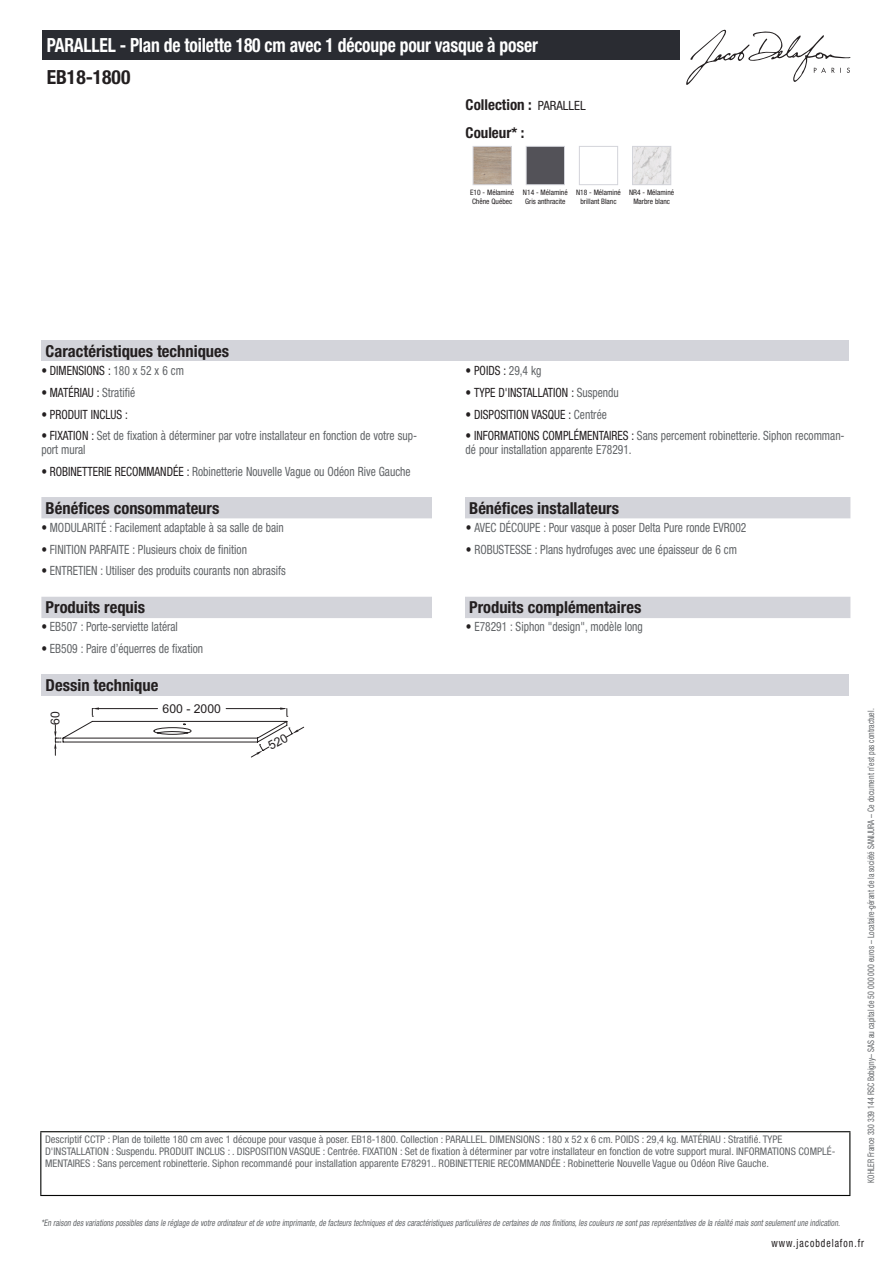
<style>
.page{position:relative;width:893px;height:1263px;background:#fff}
.page>*{position:absolute;margin:0;border:0;box-sizing:border-box;transform-origin:0 0}
.t1{font:700 condensed 19.5px "Helvetica Neue LT Std";letter-spacing:-.01em;color:#fff;scale:.9 1}
.t2{font:700 condensed 19.5px "Helvetica Neue LT Std";color:#231f20}
.t3{font:700 condensed 16.5px "Helvetica Neue LT Std";color:#231f20}
.t4{font:700 condensed 15px/27.8px "Helvetica Neue LT Std";color:#231f20}
.t5{font:condensed 12.75px/13.5px "Helvetica Neue LT Std";color:#626568;scale:.9 1}
.t6{font:condensed 12.75px "Helvetica Neue LT Std";color:#231f20;scale:.9 1}
.t7{font:12.15px "Arial";color:#231f20}
.t8{font:condensed 11.25px "Helvetica Neue LT Std";letter-spacing:.1em;color:#231f20;scale:.87 1}
.t9{font:condensed 10.5px/12px "Helvetica Neue LT Std";color:#626568}
.t10{font:italic condensed 9px "Helvetica Neue LT Std";color:#626568;scale:.87 1}
.t11{font:condensed 9px "Helvetica Neue LT Std";color:#626568;scale:.87 1}
.t12{font:condensed 7.5px/9px "Helvetica Neue LT Std";color:#231f20}
.s1{font-weight:400;font-size:12.75px}
.s2{color:#626568}
.s3{color:#231f20}
</style>
<div class="page">
<svg style="left:686px;top:30px;width:164px;height:55px"></svg>
<img style="left:475px;top:148px;width:35px;height:35px">
<div style="left:473px;top:146px;width:39px;height:39px;border:1px solid #d3d4da"></div>
<img style="left:528px;top:148px;width:35px;height:35px">
<div style="left:526px;top:146px;width:39px;height:39px;border:1px solid #d3d4da"></div>
<div style="left:579px;top:146px;width:39px;height:39px;border:1px solid #d3d4da"></div>
<img style="left:634px;top:148px;width:35px;height:35px">
<div style="left:632px;top:146px;width:39px;height:39px;border:1px solid #d3d4da"></div>
<div style="left:41px;top:340px;width:808px;height:21px;background:#d3d4da"></div>
<div style="left:41px;top:497px;width:809px;height:21px;background:#d3d4da"></div>
<div style="left:432px;top:497px;width:33px;height:21px;background:#fff"></div>
<div style="left:41px;top:597px;width:809px;height:21px;background:#d3d4da"></div>
<div style="left:432px;top:597px;width:33px;height:21px;background:#fff"></div>
<div style="left:41px;top:674px;width:808px;height:22px;background:#d3d4da"></div>
<div style="left:43px;top:30px;width:637px;height:30px;background:#2a2c32"></div>
<hr style="left:40px;top:1131px;width:810px;height:1px;background:#040503">
<hr style="left:40px;top:1132px;width:1px;height:63px;background:#040503">
<hr style="left:849px;top:1132px;width:1px;height:63px;background:#040503">
<hr style="left:40px;top:1195px;width:810px;height:1px;background:#040503">
<svg style="left:54px;top:707px;width:250px;height:50px"></svg>
<h1 class="t1" style="left:47px;top:33px;width:547px">PARALLEL - Plan de toilette 180 cm avec 1 découpe pour vasque à poser</h1>
<h1 class="t2" style="left:47px;top:65px;width:85px">EB18-1800</h1>
<p class="t4" style="left:466px;top:90px;width:122px">Collection : <span class="s1">PARALLEL<br></span>Couleur* :</p>
<p class="t12" style="left:470px;top:187px;width:46px">E10 - Mélaminé<br>Chêne Québec</p>
<p class="t12" style="left:523px;top:187px;width:46px">N14 - Mélaminé<br>Gris anthracite</p>
<p class="t12" style="left:576px;top:187px;width:46px;text-align:center">N18 - Mélaminé brillant Blanc</p>
<p class="t12" style="left:629px;top:187px;width:47px;text-align:center">NR4 - Mélaminé<br>Marbre blanc</p>
<p class="t3" style="left:46px;top:341px;width:185px">Caractéristiques techniques</p>
<p class="t6" style="left:41px;top:363px;width:160px">• DIMENSIONS : <span class="s2">180 x 52 x 6 cm</span></p>
<p class="t6" style="left:466px;top:363px;width:86px">• POIDS : <span class="s2">29,4 kg</span></p>
<p class="t6" style="left:41px;top:385px;width:106px">• MATÉRIAU : <span class="s2">Stratifié</span></p>
<p class="t6" style="left:466px;top:385px;width:172px">• TYPE D'INSTALLATION : <span class="s2">Suspendu</span></p>
<p class="t6" style="left:41px;top:407px;width:98px">• PRODUIT INCLUS :</p>
<p class="t6" style="left:466px;top:407px;width:158px">• DISPOSITION VASQUE : <span class="s2">Centrée</span></p>
<p class="t5" style="left:41px;top:429px;width:419px"><span class="s3">• FIXATION :</span> Set de fixation à déterminer par votre installateur en fonction de votre sup&shy;port mural</p>
<p class="t5" style="left:466px;top:429px;width:423px"><span class="s3">• INFORMATIONS COMPLÉMENTAIRES :</span> Sans percement robinetterie. Siphon recomman&shy;dé pour installation apparente E78291.</p>
<p class="t5" style="left:41px;top:464px;width:412px"><span class="s3">• ROBINETTERIE RECOMMANDÉE :</span> Robinetterie Nouvelle Vague ou Odéon Rive Gauche</p>
<p class="t3" style="left:46px;top:498px;width:175px">Bénéfices consommateurs</p>
<p class="t3" style="left:469px;top:498px;width:151px">Bénéfices installateurs</p>
<p class="t5" style="left:41px;top:520px;width:271px"><span class="s3">•</span> MODULARITÉ : Facilement adaptable à sa salle de bain</p>
<p class="t5" style="left:466px;top:520px;width:313px"><span class="s3">•</span> AVEC DÉCOUPE : Pour vasque à poser Delta Pure ronde EVR002</p>
<p class="t5" style="left:41px;top:542px;width:230px"><span class="s3">•</span> FINITION PARFAITE : Plusieurs choix de finition</p>
<p class="t5" style="left:466px;top:542px;width:303px"><span class="s3">•</span> ROBUSTESSE : Plans hydrofuges avec une épaisseur de 6 cm</p>
<p class="t5" style="left:41px;top:564px;width:273px"><span class="s3">•</span> ENTRETIEN : Utiliser des produits courants non abrasifs</p>
<p class="t3" style="left:46px;top:597px;width:101px">Produits requis</p>
<p class="t3" style="left:469px;top:597px;width:174px">Produits complémentaires</p>
<p class="t5" style="left:41px;top:620px;width:153px"><span class="s3">•</span> EB507 : Porte-serviette latéral</p>
<p class="t5" style="left:466px;top:620px;width:198px"><span class="s3">•</span> E78291 : Siphon "design", modèle long</p>
<p class="t5" style="left:41px;top:642px;width:181px"><span class="s3">•</span> EB509 : Paire d’équerres de fixation</p>
<p class="t3" style="left:46px;top:675px;width:114px">Dessin technique</p>
<p class="t7" style="left:163px;top:700px;width:60px">600 - 2000</p>
<p class="t7" style="left:47px;top:724px;width:15px;rotate:-90deg">60</p>
<p class="t9" style="left:45px;top:1134px;width:792px">Descriptif CCTP : Plan de toilette 180 cm avec 1 découpe pour vasque à poser. EB18-1800. Collection : PARALLEL. DIMENSIONS : 180 x 52 x 6 cm. POIDS : 29,4 kg. MATÉRIAU : Stratifié. TYPE<br>D'INSTALLATION : Suspendu. PRODUIT INCLUS : . DISPOSITION VASQUE : Centrée. FIXATION : Set de fixation à déterminer par votre installateur en fonction de votre support mural. INFORMATIONS COMPLÉ-<br>MENTAIRES : Sans percement robinetterie. Siphon recommandé pour installation apparente E78291.. ROBINETTERIE RECOMMANDÉE : Robinetterie Nouvelle Vague ou Odéon Rive Gauche.</p>
<p class="t11" style="left:866px;top:1183px;width:547px;rotate:-90deg">KOHLER France 330 339 144 RSC Bobigny– SAS au capital de 50 000 000 euros – Locataire-gérant de la société SANIJURA – Ce document n’est pas contractuel.</p>
<p class="t10" style="left:41px;top:1217px;width:922px">*En raison desvariationspossiblesdansle réglage de votre ordinateuretde votre imprimante,de facteurstechniquesetdescaractéristiquesparticulièresde certainesde nosfinitions,lescouleursne sontpasreprésentativesde la réalité maissontseulementune indication.</p>
<p class="t8" style="left:772px;top:1237px;width:108px">www.jacobdelafon.fr</p>
</div>
